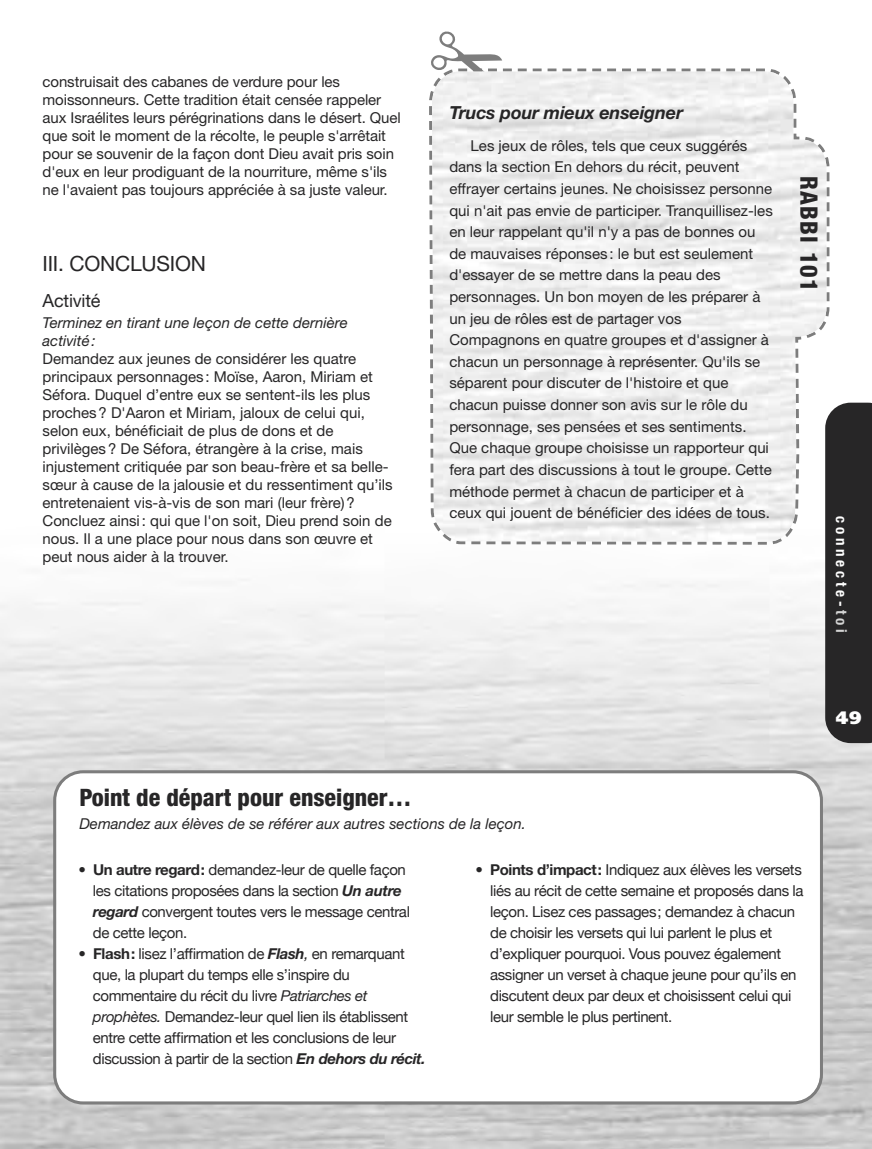
<style>
.page{position:relative;width:872px;height:1149px;background:#fff}
.page>*{position:absolute;margin:0;border:0;box-sizing:border-box;transform-origin:0 0}
.t1{font:800 condensed 24px "Helvetica Neue";color:#272627}
.t2{font:800 condensed 24px "Helvetica Neue";letter-spacing:.05em;color:#272627}
.t3{font:21px "Helvetica Neue";letter-spacing:-.01em;color:#272627}
.t4{font:italic 700 18px "Helvetica Neue";letter-spacing:-.01em;color:#272627}
.t5{font:18px "Helvetica Neue";letter-spacing:-.01em;color:#272627}
.t6{font:900 18px "Frutiger";color:#fff}
.t7{font:15px/21.6px "Helvetica Neue";color:#272627}
.t8{font:15px/21px "Helvetica Neue";letter-spacing:-.025em;color:#272627}
.t9{font:italic 15px/18px "Helvetica Neue";color:#272627}
.t10{font:700 condensed 15px "Helvetica Neue";letter-spacing:.25em;color:#fff}
.s1{color:#d4d4d4}
.s2{font-style:inherit}
.s3{font-weight:700}
.s4{font-weight:700;font-style:italic}
.s5{font-style:italic}
</style>
<div class="page">
<img style="left:0;top:579px;width:872px;height:569px">
<div style="left:825px;top:402px;width:47px;height:340px;background:#272627"></div>
<svg style="left:453px;top:541px;width:15px;height:4px"></svg>
<svg style="left:826px;top:157px;width:4px;height:160px"></svg>
<img style="left:432px;top:71px;width:394px;height:470px">
<svg style="left:53px;top:770px;width:770px;height:334px"></svg>
<svg style="left:429px;top:68px;width:76px;height:22px"></svg>
<p class="t7" style="left:43px;top:74px;width:360px;line-height:18px">construisait des cabanes de verdure pour les moissonneurs. Cette tradition était censée rappeler aux Israélites leurs pérégrinations dans le désert. Quel que soit le moment de la récolte, le peuple s'arrêtait pour se souvenir de la façon dont Dieu avait pris soin d'eux en leur prodiguant de la nourriture, même s'ils ne l'avaient pas toujours appréciée à sa juste valeur.</p>
<h2 class="t3" style="left:43px;top:256px;width:165px">III. CONCLUSION</h2>
<p class="t5" style="left:43px;top:289px;width:60px">Activité</p>
<p class="t9" style="left:43px;top:314px;width:307px">Terminez en tirant une leçon de cette dernière activité:</p>
<p class="t7" style="left:43px;top:350px;width:352px;line-height:18px">Demandez aux jeunes de considérer les quatre principaux personnages : Moïse, Aaron, Miriam et Séfora. Duquel d’entre eux se sentent-ils les plus proches ? D'Aaron et Miriam, jaloux de celui qui, selon eux, bénéficiait de plus de dons et de privilèges? De Séfora, étrangère à la crise, mais injustement critiquée par son beau-frère et sa belle&shy;sœur à cause de la jalousie et du ressentiment qu’ils entretenaient vis-à-vis de son mari (leur frère) ?<br>Concluez ainsi : qui que l'on soit, Dieu prend soin de nous. Il a une place pour nous dans son œuvre et peut nous aider à la trouver.</p>
<p class="t4" style="left:449px;top:106px;width:235px">Trucs pour mieux enseigner</p>
<p class="t7" style="left:449px;top:136px;width:325px;text-indent:21px">Les jeux de rôles, tels que ceux suggérés dans la section En dehors du récit, peuvent effrayer certains jeunes. Ne choisissez personne qui n'ait pas envie de participer. Tranquillisez-les en leur rappelant qu'il n'y a pas de bonnes ou de mauvaises réponses : le but est seulement d'essayer de se mettre dans la peau des personnages. Un bon moyen de les préparer à un jeu de rôles est de partager vos Compagnons en quatre groupes et d'assigner à chacun un personnage à représenter. Qu'ils se séparent pour discuter de l'histoire et que chacun puisse donner son avis sur le rôle du personnage, ses pensées et ses sentiments.<br>Que chaque groupe choisisse un rapporteur qui fera part des discussions à tout le groupe. Cette méthode permet à chacun de participer et à ceux qui jouent de bénéficier des idées de tous.</p>
<h1 class="t2" style="left:817px;top:176px;width:117px;rotate:90deg">RABBI 101</h1>
<p class="t10" style="left:850px;top:516px;width:118px;rotate:90deg">connecte-<span class="s1">toi</span></p>
<h1 class="t1" style="left:79px;top:789px;width:334px">Point de départ pour enseigner…</h1>
<p class="t9" style="left:79px;top:815px;width:448px">Demandez aux élèves de se référer aux autres sections de la leçon.</p>
<p class="t8" style="left:93px;top:858px;width:318px;text-indent:-14px"><span class="s2">•</span> <span class="s3">Un autre regard :</span> demandez-leur de quelle façon les citations proposées dans la section <span class="s4">Un autre regard</span> convergent toutes vers le message central de cette leçon.</p>
<p class="t8" style="left:93px;top:942px;width:334px;text-indent:-14px"><span class="s2">•</span> <span class="s3">Flash :</span> lisez l’affirmation de <span class="s4">Flash</span><span class="s5">,</span> en remarquant que, la plupart du temps elle s’inspire du commentaire du récit du livre <span class="s5">Patriarches et prophètes.</span> Demandez-leur quel lien ils établissent entre cette affirmation et les conclusions de leur discussion à partir de la section <span class="s4">En dehors du récit.</span></p>
<p class="t8" style="left:490px;top:858px;width:315px;text-indent:-15px"><span class="s2">•</span> <span class="s3">Points d’impact :</span> Indiquez aux élèves les versets liés au récit de cette semaine et proposés dans la leçon. Lisez ces passages; demandez à chacun de choisir les versets qui lui parlent le plus et d’expliquer pourquoi. Vous pouvez également assigner un verset à chaque jeune pour qu’ils en discutent deux par deux et choisissent celui qui leur semble le plus pertinent.</p>
<p class="t6" style="left:835px;top:710px;width:27px">49</p>
</div>
